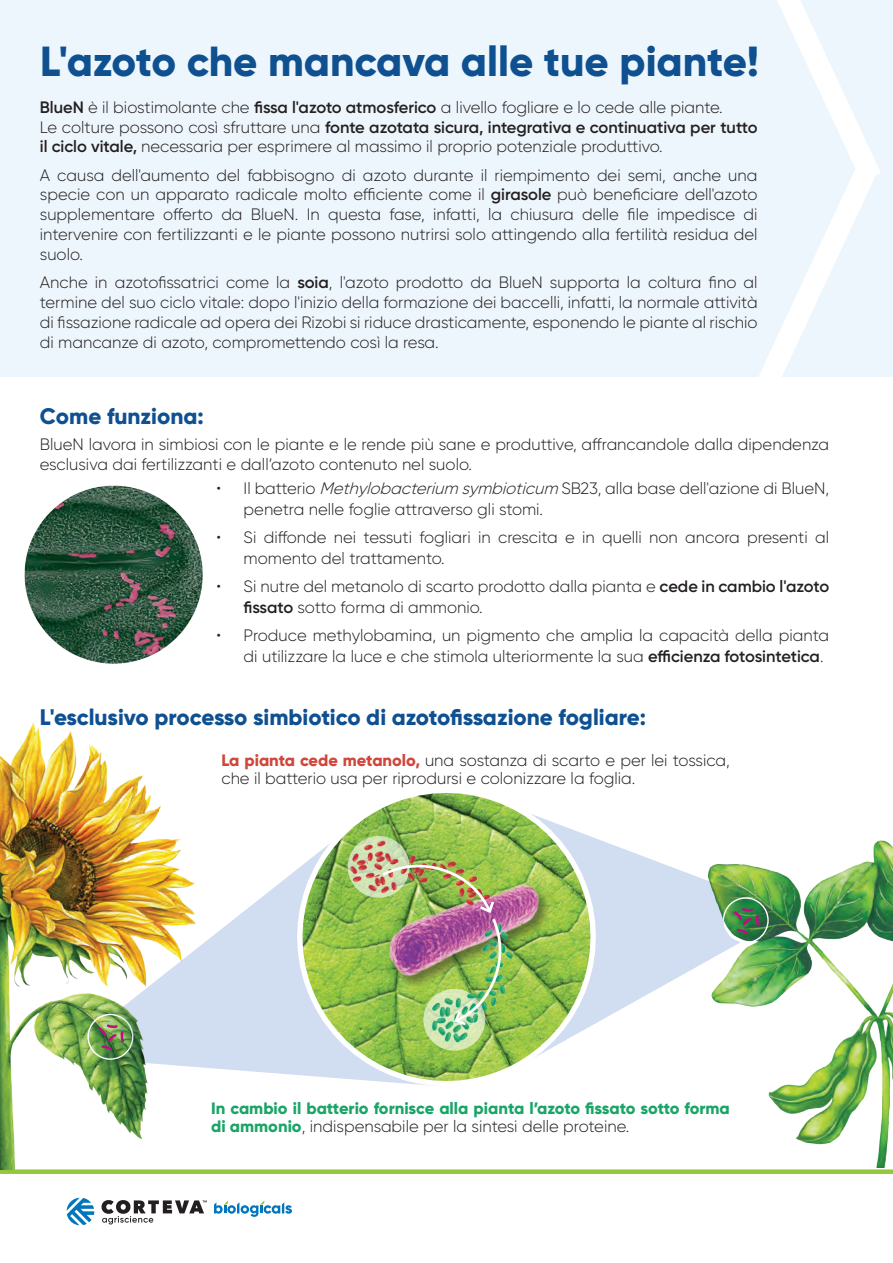
<style>
.page{position:relative;width:893px;height:1263px;background:#fff}
.page>*{position:absolute;margin:0;border:0;box-sizing:border-box;transform-origin:0 0}
.t1{font:800 42px "Gilroy";color:#0f5091}
.t2{font:800 22.5px "Gilroy";color:#0f5091}
.t3{font:300 16.5px/19.8px "Gilroy";color:#231f20}
.t4{font:800 16.5px/18px "Gilroy";color:#1aa567}
.s1{font-weight:600}
.s2{font-style:italic}
.s3{font-weight:800;color:#d0463a}
.s4{font-weight:300;color:#231f20}
</style>
<div class="page">
<div style="left:0;top:0;width:893px;height:376px;background:#edf6fc"></div>
<div style="left:0;top:1169px;width:893px;height:5px;background:#94c83c"></div>
<svg style="left:67px;top:1198px;width:27px;height:27px"></svg>
<svg style="left:102px;top:1200px;width:105px;height:24px"></svg>
<svg style="left:214px;top:1200px;width:78px;height:17px"></svg>
<img style="left:24px;top:485px;width:179px;height:179px">
<img style="left:751px;top:840px;width:142px;height:327px">
<img style="left:0;top:721px;width:161px;height:448px">
<svg style="left:96px;top:1022px;width:10px;height:31px"></svg>
<svg style="left:751px;top:906px;width:10px;height:30px"></svg>
<img style="left:106px;top:816px;width:173px;height:270px">
<svg style="left:621px;top:848px;width:130px;height:161px;fill:#d1ddf0"></svg>
<svg style="left:279px;top:792px;width:342px;height:295px"></svg>
<img style="left:506px;top:842px;width:45px;height:177px">
<img style="left:506px;top:920px;width:3px;height:21px">
<img style="left:506px;top:941px;width:8px;height:34px">
<img style="left:506px;top:972px;width:6px;height:35px">
<img style="left:344px;top:832px;width:162px;height:222px">
<svg style="left:746px;top:0;width:135px;height:377px"></svg>
<h1 class="t1" style="left:40px;top:35px;width:720px">L'azoto che mancava alle tue piante!</h1>
<p class="t3" style="left:40px;top:97px;width:719px"><span class="s1">BlueN</span> è il biostimolante che <span class="s1">fissa l'azoto atmosferico</span> a livello fogliare e lo cede alle piante.<br>Le colture possono così sfruttare una <span class="s1">fonte azotata sicura, integrativa e continuativa per tutto il ciclo vitale,</span> necessaria per esprimere al massimo il proprio potenziale produttivo.</p>
<p class="t3" style="left:40px;top:165px;width:719px;text-align:justify">A causa dell'aumento del fabbisogno di azoto durante il riempimento dei semi, anche una specie con un apparato radicale molto efficiente come il <span class="s1">girasole</span> può beneficiare dell'azoto supplementare offerto da BlueN. In questa fase, infatti, la chiusura delle file impedisce di intervenire con fertilizzanti e le piante possono nutrirsi solo attingendo alla fertilità residua del suolo.</p>
<p class="t3" style="left:40px;top:272px;width:719px;text-align:justify">Anche in azotofissatrici come la <span class="s1">soia</span>, l'azoto prodotto da BlueN supporta la coltura fino al termine del suo ciclo vitale: dopo l'inizio della formazione dei baccelli, infatti, la normale attività di fissazione radicale ad opera dei Rizobi si riduce drasticamente, esponendo le piante al rischio di mancanze di azoto, compromettendo così la resa.</p>
<h2 class="t2" style="left:40px;top:402px;width:166px">Come funziona:</h2>
<p class="t3" style="left:40px;top:434px;width:791px">BlueN lavora in simbiosi con le piante e le rende più sane e produttive, affrancandole dalla dipendenza esclusiva dai fertilizzanti e dall’azoto contenuto nel suolo.</p>
<p class="t3" style="left:244px;top:478px;width:587px;line-height:21px;text-indent:-27px">• Il batterio <span class="s2">Methylobacterium symbioticum</span> SB23, alla base dell'azione di BlueN, penetra nelle foglie attraverso gli stomi.</p>
<p class="t3" style="left:244px;top:527px;width:587px;line-height:21px;text-indent:-27px">• Si diffonde nei tessuti fogliari in crescita e in quelli non ancora presenti al momento del trattamento.</p>
<p class="t3" style="left:244px;top:575px;width:587px;line-height:21px;text-indent:-27px">• Si nutre del metanolo di scarto prodotto dalla pianta e <span class="s1">cede in cambio l'azoto fissato</span> sotto forma di ammonio.</p>
<p class="t3" style="left:244px;top:624px;width:587px;line-height:21px;text-indent:-27px">• Produce methylobamina, un pigmento che amplia la capacità della pianta di utilizzare la luce e che stimola ulteriormente la sua <span class="s1">efficienza fotosintetica</span>.</p>
<h2 class="t2" style="left:40px;top:703px;width:608px">L'esclusivo processo simbiotico di azotofissazione fogliare:</h2>
<p class="t3" style="left:221px;top:751px;width:510px;line-height:18px"><span class="s3">La pianta cede metanolo,</span> una sostanza di scarto e per lei tossica, che il batterio usa per riprodursi e colonizzare la foglia.</p>
<p class="t4" style="left:211px;top:1099px;width:520px">In cambio il batterio fornisce alla pianta l’azoto fissato sotto forma di ammonio<span class="s4">, indispensabile per la sintesi delle proteine.</span></p>
</div>
